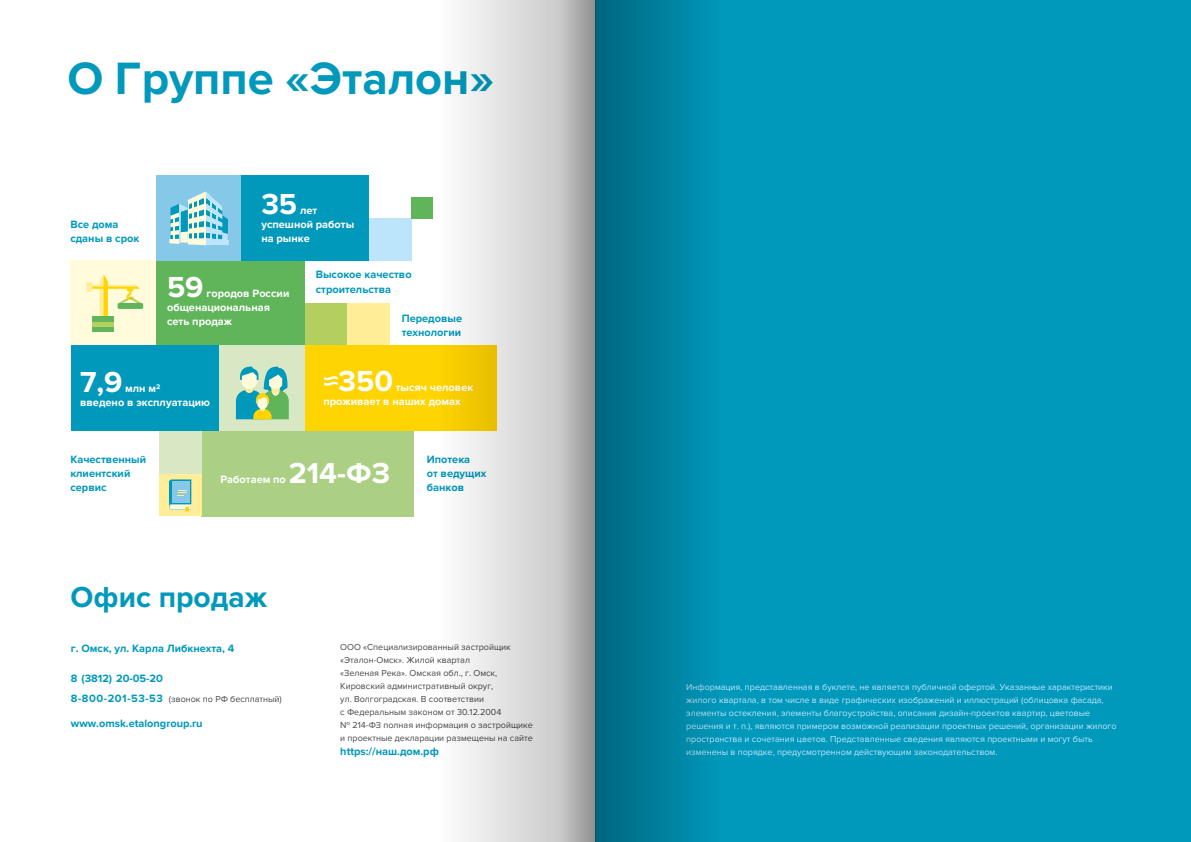
<style>
.page{position:relative;width:1191px;height:842px;background:#fff}
.page>*{position:absolute;margin:0;border:0;box-sizing:border-box;transform-origin:0 0}
.t1{font:700 47px "Proxima Nova";color:#0099bc}
.t2{font:700 30px "Proxima Nova";color:#fff}
.t3{font:700 30px "Proxima Nova";color:#0099bc}
.t4{font:700 11px/14px "Proxima Nova";color:#0099bc}
.t5{font:700 11px/14px "Proxima Nova";color:#fff}
.t6{font:9px/13px "Proxima Nova";color:#bce4fa}
.t7{font:9px/13px "Proxima Nova";color:#494948}
.s1{font-weight:700;font-size:11px;color:#0099bc}
</style>
<div class="page">
<div style="left:298px;top:303px;width:49px;height:43px;background:#b2cf5f"></div>
<div style="left:156px;top:261px;width:149px;height:85px;background:#60b55a"></div>
<div style="left:595px;top:0;width:596px;height:842px;background:#0099bc"></div>
<div style="left:156px;top:176px;width:85px;height:85px;background:#85c8e8"></div>
<div style="left:71px;top:261px;width:85px;height:85px;background:#fffbdb"></div>
<div style="left:71px;top:346px;width:149px;height:85px;background:#0099bc"></div>
<div style="left:241px;top:176px;width:128px;height:85px;background:#0099bc"></div>
<div style="left:201px;top:431px;width:213px;height:85px;background:#abd084"></div>
<div style="left:159px;top:473px;width:42px;height:43px;background:#ffed98"></div>
<div style="left:159px;top:431px;width:42px;height:42px;background:#d8e8c5"></div>
<div style="left:305px;top:346px;width:191px;height:85px;background:#ffd400"></div>
<div style="left:220px;top:346px;width:85px;height:85px;background:#d8e8c5"></div>
<svg style="left:86px;top:275px;width:55px;height:57px"></svg>
<div style="left:93px;top:322px;width:21px;height:5px;background:#b2cf5f"></div>
<div style="left:118px;top:303px;width:25px;height:6px;background:#60b55a;border-radius:2px"></div>
<svg style="left:169px;top:479px;width:22px;height:33px"></svg>
<svg style="left:169px;top:192px;width:59px;height:53px"></svg>
<hr style="left:188px;top:200px;width:1px;height:43px;background:#fffbdb">
<hr style="left:192px;top:200px;width:2px;height:43px;background:#fffbdb">
<hr style="left:173px;top:215px;width:2px;height:28px;background:#fffbdb">
<hr style="left:197px;top:197px;width:2px;height:46px;background:#fffbdb">
<hr style="left:210px;top:197px;width:2px;height:46px;background:#bce4fa">
<hr style="left:216px;top:205px;width:2px;height:38px;background:#bce4fa">
<hr style="left:204px;top:194px;width:1px;height:50px;background:#fffbdb">
<svg style="left:236px;top:366px;width:53px;height:53px"></svg>
<svg style="left:344px;top:0;width:194px;height:842px"></svg>
<div style="left:538px;top:0;width:58px;height:842px;background:linear-gradient(to right,#e0e0e0,#969696)"></div>
<svg style="left:596px;top:0;width:107px;height:842px"></svg>
<h1 class="t1" style="left:68px;top:51px;width:428px">О Группе «Эталон»</h1>
<p class="t4" style="left:70px;top:218px;width:71px">Все дома сданы в срок</p>
<h2 class="t2" style="left:261px;top:187px;width:37px">35</h2>
<p class="t5" style="left:261px;top:204px;width:94px;text-indent:39px">лет успешной работы на рынке</p>
<h2 class="t2" style="left:167px;top:270px;width:38px">59</h2>
<p class="t5" style="left:167px;top:286px;width:124px;text-indent:39px">городов России общенациональная сеть продаж</p>
<p class="t4" style="left:316px;top:268px;width:97px">Высокое качество строительства</p>
<p class="t4" style="left:402px;top:312px;width:62px">Передовые технологии</p>
<h2 class="t2" style="left:80px;top:365px;width:44px">7,9</h2>
<p class="t5" style="left:80px;top:382px;width:131px;text-align:center">млн м<sup>2<br></sup>введено в эксплуатацию</p>
<h2 class="t2" style="left:323px;top:363px;width:71px">≈350</h2>
<p class="t5" style="left:323px;top:380px;width:151px;text-indent:72px">тысяч человек проживает в наших домах</p>
<p class="t4" style="left:70px;top:452px;width:77px">Качественный клиентский сервис</p>
<p class="t4" style="left:427px;top:452px;width:61px">Ипотека<br>от ведущих банков</p>
<h2 class="t2" style="left:289px;top:456px;width:103px">214-ФЗ</h2>
<p class="t5" style="left:220px;top:473px;width:67px">Работаем по</p>
<h2 class="t3" style="left:70px;top:580px;width:198px">Офис продаж</h2>
<p class="t4" style="left:71px;top:641px;width:165px">г. Омск, ул. Карла Либкнехта, 4</p>
<p class="t4" style="left:71px;top:672px;width:94px">8 (3812) 20-05-20</p>
<p class="t7" style="left:71px;top:692px;width:212px"><span class="s1">8-800-201-53-53</span> (звонок по РФ бесплатный)</p>
<p class="t4" style="left:71px;top:716px;width:133px">www.omsk.etalongroup.ru</p>
<p class="t7" style="left:340px;top:641px;width:194px">ООО «Специализированный застройщик «Эталон-Омск». Жилой квартал<br>«Зеленая Река». Омская обл., г. Омск, Кировский административный округ,<br>ул. Волгоградская. В соответствии<br>с Федеральным законом от 30.12.2004<br>№ 214-ФЗ полная информация о застройщике и проектные декларации размещены на сайте</p>
<p class="t4" style="left:340px;top:744px;width:100px">https://наш.дом.рф</p>
<p class="t6" style="left:686px;top:681px;width:432px">Информация, представленная в буклете, не является публичной офертой. Указанные характеристики жилого квартала, в том числе в виде графических изображений и иллюстраций (облицовка фасада, элементы остекления, элементы благоустройства, описания дизайн-проектов квартир, цветовые решения и т. п.), являются примером возможной реализации проектных решений, организации жилого пространства и сочетания цветов. Представленные сведения являются проектными и могут быть изменены в порядке, предусмотренном действующим законодательством.</p>
</div>
